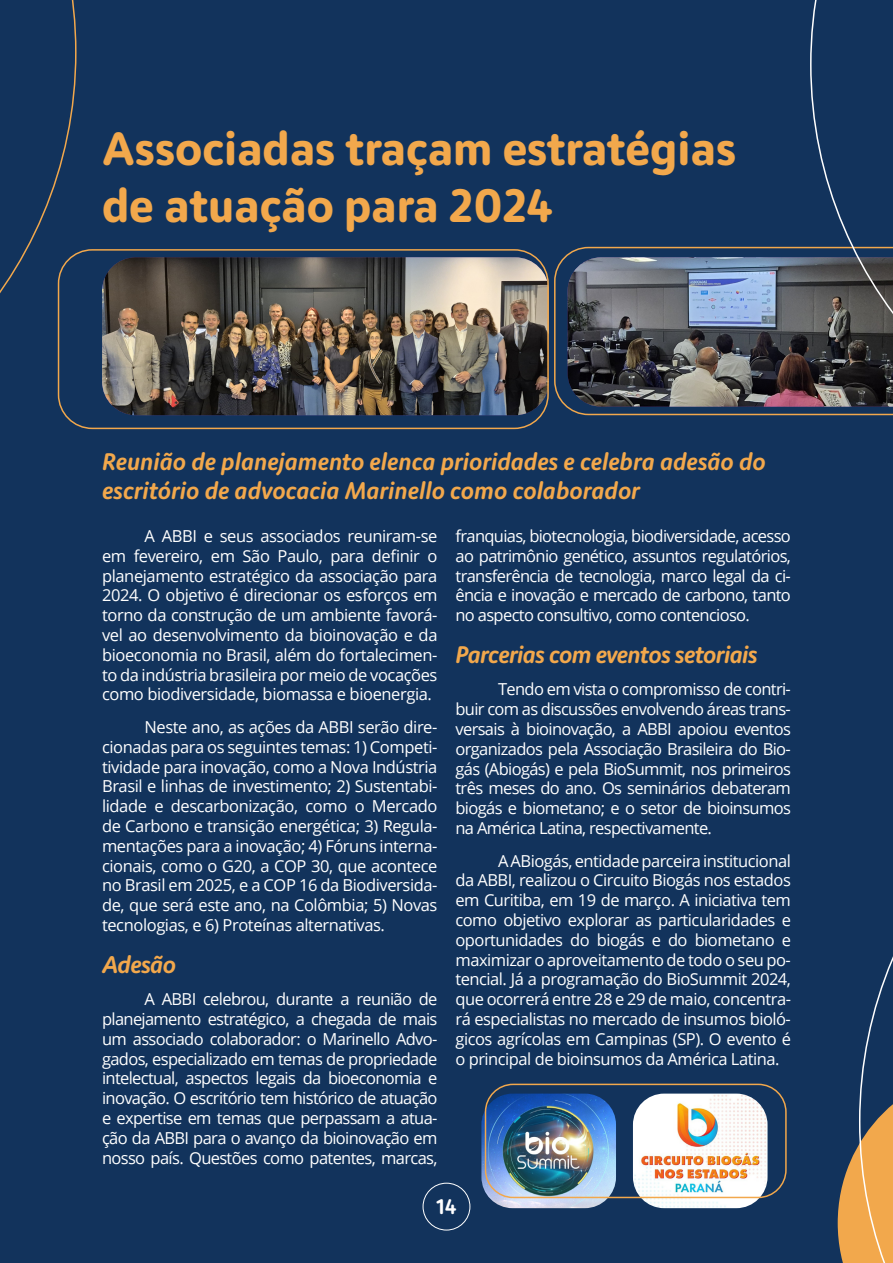
<style>
.page{position:relative;width:893px;height:1263px;background:#12335c}
.page>*{position:absolute;margin:0;border:0;box-sizing:border-box;transform-origin:0 0}
.t1{font:700 46.5px/57px "Moniker Basic";color:#f2a84c}
.t2{font:italic 500 24px/28.8px "Moniker Basic";color:#f2a84c}
.t3{font:italic 500 24px "Moniker Basic";letter-spacing:-.025em;color:#f2a84c}
.t4{font:500 21px "Moniker Basic";color:#fff}
.t5{font:16.5px/19.8px "Open Sans";letter-spacing:-.035em;color:#fff;text-align:justify}
</style>
<div class="page">
<svg style="left:0;top:0;width:77px;height:426px"></svg>
<img style="left:102px;top:257px;width:446px;height:158px">
<img style="left:554px;top:247px;width:256px;height:168px">
<div style="left:58px;top:249px;width:491px;height:180px;border:2px solid #f2a84c;border-radius:34px"></div>
<svg style="left:838px;top:956px;width:55px;height:307px"></svg>
<svg style="left:810px;top:0;width:83px;height:416px"></svg>
<div style="left:423px;top:1183px;width:47px;height:47px;border:1px solid #fff;border-radius:50%"></div>
<img style="left:481px;top:1093px;width:135px;height:115px">
<img style="left:633px;top:1093px;width:134px;height:115px">
<div style="left:485px;top:1084px;width:302px;height:114px;border:2px solid #f2a84c;border-radius:28px"></div>
<h1 class="t1" style="left:102px;top:118px;width:636px">Associadas traçam estratégias de atuação para 2024</h1>
<h2 class="t2" style="left:102px;top:446px;width:665px">Reunião de planejamento elenca prioridades e celebra adesão do escritório de advocacia Marinello como colaborador</h2>
<p class="t5" style="left:102px;top:526px;width:337px;text-indent:43px">A ABBI e seus associados reuniram-se em fevereiro, em São Paulo, para definir o planejamento estratégico da associação para 2024. O objetivo é direcionar os esforços em torno da construção de um ambiente favorá&shy;vel ao desenvolvimento da bioinovação e da bioeconomia no Brasil, além do fortalecimen&shy;to da indústria brasileira por meio de vocações como biodiversidade, biomassa e bioenergia.</p>
<p class="t5" style="left:102px;top:717px;width:337px;text-indent:43px">Neste ano, as ações da ABBI serão dire&shy;cionadas para os seguintes temas: 1) Competi&shy;tividade para inovação, como a Nova Indústria Brasil e linhas de investimento; 2) Sustentabi&shy;lidade e descarbonização, como o Mercado de Carbono e transição energética; 3) Regula&shy;mentações para a inovação; 4) Fóruns interna&shy;cionais, como o G20, a COP 30, que acontece no Brasil em 2025, e a COP 16 da Biodiversida&shy;de, que será este ano, na Colômbia; 5) Novas tecnologias, e 6) Proteínas alternativas.</p>
<h2 class="t2" style="left:102px;top:949px;width:75px">Adesão</h2>
<p class="t5" style="left:102px;top:989px;width:337px;text-indent:43px">A ABBI celebrou, durante a reunião de planejamento estratégico, a chegada de mais um associado colaborador: o Marinello Advo&shy;gados, especializado em temas de propriedade intelectual, aspectos legais da bioeconomia e inovação. O escritório tem histórico de atuação e expertise em temas que perpassam a atua&shy;ção da ABBI para o avanço da bioinovação em nosso país. Questões como patentes, marcas,</p>
<p class="t5" style="left:455px;top:526px;width:337px">franquias, biotecnologia, biodiversidade, acesso ao patrimônio genético, assuntos regulatórios, transferência de tecnologia, marco legal da ci&shy;ência e inovação e mercado de carbono, tanto no aspecto consultivo, como contencioso.</p>
<h2 class="t3" style="left:455px;top:638px;width:304px">Parcerias com eventos setoriais</h2>
<p class="t5" style="left:455px;top:679px;width:337px;text-indent:43px">Tendo em vista o compromisso de contri&shy;buir com as discussões envolvendo áreas trans&shy;versais à bioinovação, a ABBI apoiou eventos organizados pela Associação Brasileira do Bio&shy;gás (Abiogás) e pela BioSummit, nos primeiros três meses do ano. Os seminários debateram biogás e biometano; e o setor de bioinsumos na América Latina, respectivamente.</p>
<p class="t5" style="left:455px;top:850px;width:337px;text-indent:43px">A ABiogás, entidade parceira institucional da ABBI, realizou o Circuito Biogás nos estados em Curitiba, em 19 de março. A iniciativa tem como objetivo explorar as particularidades e oportunidades do biogás e do biometano e maximizar o aproveitamento de todo o seu po&shy;tencial. Já a programação do BioSummit 2024, que ocorrerá entre 28 e 29 de maio, concentra&shy;rá especialistas no mercado de insumos bioló&shy;gicos agrícolas em Campinas (SP). O evento é o principal de bioinsumos da América Latina.</p>
<p class="t4" style="left:437px;top:1192px;width:21px">14</p>
</div>
